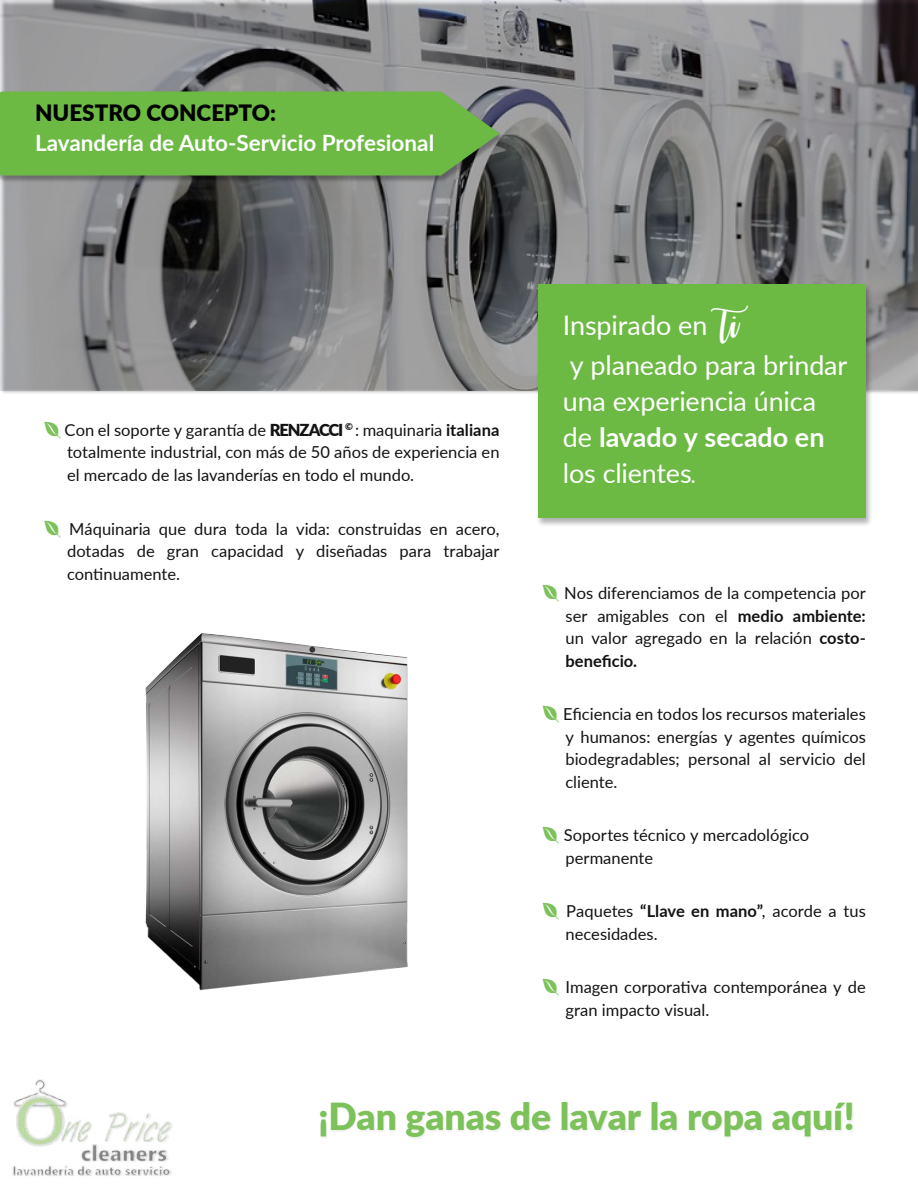
<style>
.page{position:relative;width:918px;height:1188px;background:#fff}
.page>*{position:absolute;margin:0;border:0;box-sizing:border-box;transform-origin:0 0}
.t1{font:900 37.2px "Lato";letter-spacing:-.005em;color:#7cc159}
.t2{font:27px/36px "Lato";letter-spacing:-.005em;color:#fff}
.t3{font:700 22.5px "Lato";color:#fff}
.t4{font:900 22.5px "Lato";color:#000}
.t5{font:16.5px/22.5px "Lato";color:#131313;text-align:justify}
.s1{font-weight:900}
.s2{font-weight:700}
.s3{font-family:"Watermelon Script Demo";font-size:31.2px}
.s4{font-weight:700;font-size:17.85px}
</style>
<div class="page">
<div style="left:1px;top:0;width:917px;height:394px;background:#000;opacity:.3"></div>
<div style="left:536px;top:283px;width:337px;height:244px;background:#000;opacity:.3"></div>
<div style="left:538px;top:285px;width:328px;height:233px;background:#6cba44"></div>
<div style="left:0;top:92px;width:505px;height:91px;background:#000;opacity:.3"></div>
<div style="left:0;top:92px;width:499px;height:84px;background:#6cba44"></div>
<div style="left:320px;top:1103px;width:535px;height:37px;background:#000;opacity:.07"></div>
<img style="left:12px;top:1079px;width:161px;height:97px">
<img style="left:145px;top:633px;width:263px;height:358px">
<h3 class="t4" style="left:35px;top:96px;width:243px">NUESTRO CONCEPTO:</h3>
<h3 class="t3" style="left:35px;top:126px;width:401px">Lavandería de Auto-Servicio Profesional</h3>
<p class="t5" style="left:65px;top:418px;width:436px">Con el soporte y garantía de <span class="s1">RENZACCI</span> <sup>©</sup> : maquinaria <span class="s2">italiana </span>totalmente industrial, con más de 50 años de experiencia en el mercado de las lavanderías en todo el mundo.</p>
<p class="t5" style="left:67px;top:517px;width:434px">Máquinaria que dura toda la vida: construidas en acero, dotadas de gran capacidad y diseñadas para trabajar continuamente.</p>
<h2 class="t2" style="left:563px;top:304px;width:286px;line-height:40px">Inspirado en <span class="s3">ti<br></span>y planeado para brindar</h2>
<h2 class="t2" style="left:563px;top:383px;width:263px">una experiencia única de <span class="s2">lavado y secado en </span>los clientes<span class="s4">.</span></h2>
<p class="t5" style="left:564px;top:581px;width:303px">Nos diferenciamos de la competencia por ser amigables con el <span class="s2">medio ambiente: </span>un valor agregado en la relación <span class="s2">costo&shy;beneficio.</span></p>
<p class="t5" style="left:563px;top:702px;width:304px">Eficiencia en todos los recursos materiales y humanos: energías y agentes químicos biodegradables; personal al servicio del cliente.</p>
<p class="t5" style="left:564px;top:823px;width:247px">Soportes técnico y mercadológico permanente</p>
<p class="t5" style="left:565px;top:899px;width:302px">Paquetes <span class="s2">“Llave en mano”</span>, acorde a tus necesidades.</p>
<p class="t5" style="left:565px;top:975px;width:302px">Imagen corporativa contemporánea y de gran impacto visual.</p>
<h1 class="t1" style="left:318px;top:1088px;width:538px">¡Dan ganas de lavar la ropa aquí!</h1>
</div>
